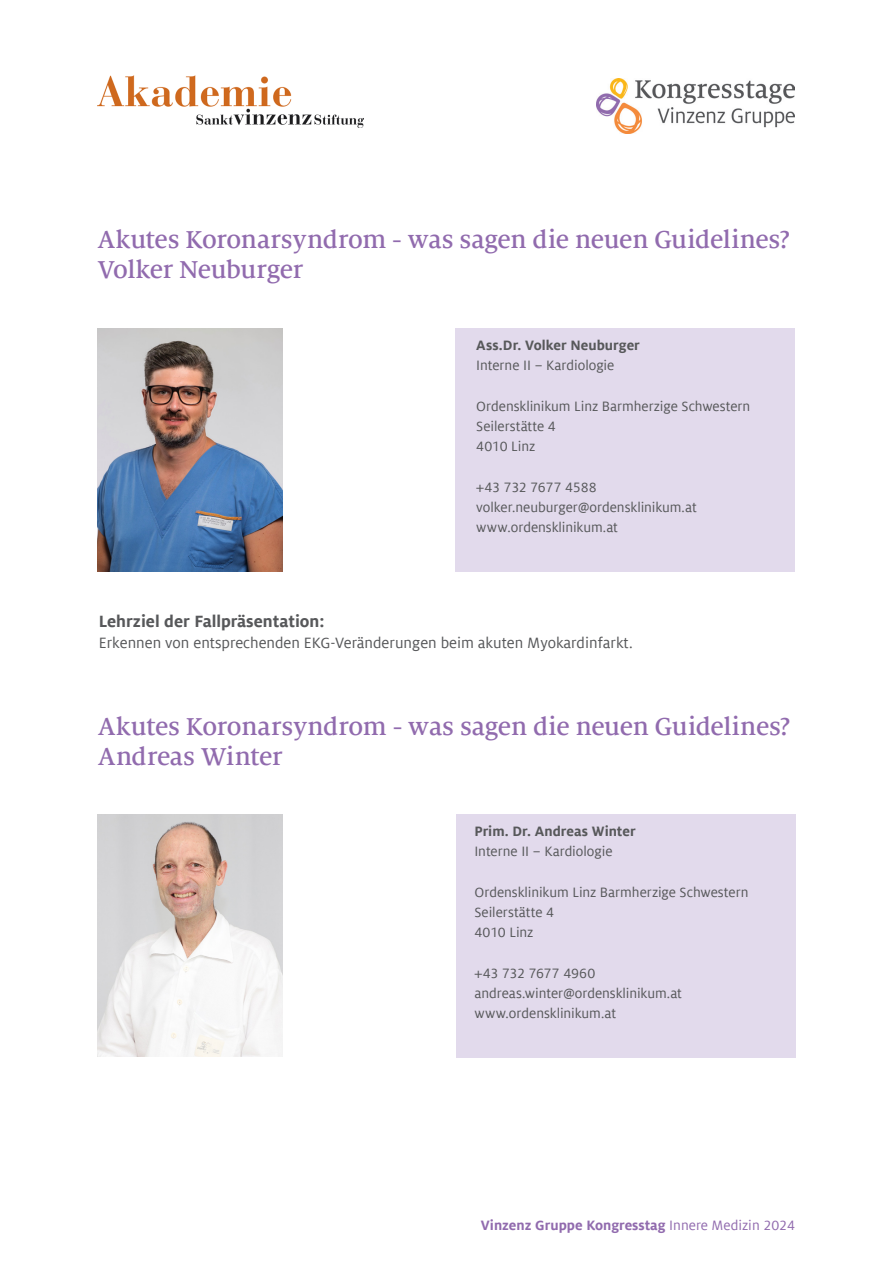
<style>
.page{position:relative;width:893px;height:1263px;background:#fff}
.page>*{position:absolute;margin:0;border:0;box-sizing:border-box;transform-origin:0 0}
.t1{font:500 27px/30px "Milo Serif Offc Pro";letter-spacing:-.01em;color:#916bae}
.t2{font:700 18px "Milo Offc Pro";color:#57585a}
.t3{font:16.5px "Milo Offc Pro";color:#57585a}
.t4{font:15px/20.2px "Milo Offc Pro";letter-spacing:-.005em;color:#57585a}
.t5{font:700 15px "Milo Offc Pro";color:#57585a}
.t6{font:700 15px "Milo Offc Pro";color:#916bae}
.s1{font-weight:400}
</style>
<div class="page">
<img style="left:98px;top:75px;width:266px;height:53px">
<img style="left:597px;top:79px;width:197px;height:54px">
<img style="left:98px;top:328px;width:185px;height:243px">
<div style="left:455px;top:328px;width:340px;height:243px;background:#e2daec"></div>
<img style="left:98px;top:814px;width:185px;height:243px">
<div style="left:456px;top:814px;width:339px;height:243px;background:#e2daec"></div>
<h1 class="t1" style="left:98px;top:225px;width:694px">Akutes Koronarsyndrom - was sagen die neuen Guidelines?<br>Volker Neuburger</h1>
<p class="t5" style="left:476px;top:336px;width:165px">Ass.Dr. Volker Neuburger</p>
<p class="t4" style="left:476px;top:355px;width:140px">Interne II – Kardiologie</p>
<p class="t4" style="left:476px;top:396px;width:276px">Ordensklinikum Linz Barmherzige Schwestern<br>Seilerstätte 4<br>4010 Linz</p>
<p class="t4" style="left:476px;top:477px;width:222px">+43 732 7677 4588 volker.neuburger@ordensklinikum.at www.ordensklinikum.at</p>
<p class="t2" style="left:99px;top:611px;width:227px">Lehrziel der Fallpräsentation:</p>
<p class="t3" style="left:99px;top:633px;width:535px">Erkennen von entsprechenden EKG-Veränderungen beim akuten Myokardinfarkt.</p>
<h1 class="t1" style="left:98px;top:711px;width:694px">Akutes Koronarsyndrom - was sagen die neuen Guidelines?<br>Andreas Winter</h1>
<p class="t5" style="left:474px;top:822px;width:163px">Prim. Dr. Andreas Winter</p>
<p class="t4" style="left:474px;top:841px;width:140px">Interne II – Kardiologie</p>
<p class="t4" style="left:474px;top:882px;width:276px">Ordensklinikum Linz Barmherzige Schwestern<br>Seilerstätte 4<br>4010 Linz</p>
<p class="t4" style="left:474px;top:963px;width:209px">+43 732 7677 4960 andreas.winter@ordensklinikum.at www.ordensklinikum.at</p>
<p class="t6" style="left:481px;top:1217px;width:316px">Vinzenz Gruppe Kongresstag <span class="s1">Innere Medizin 2024</span></p>
</div>
